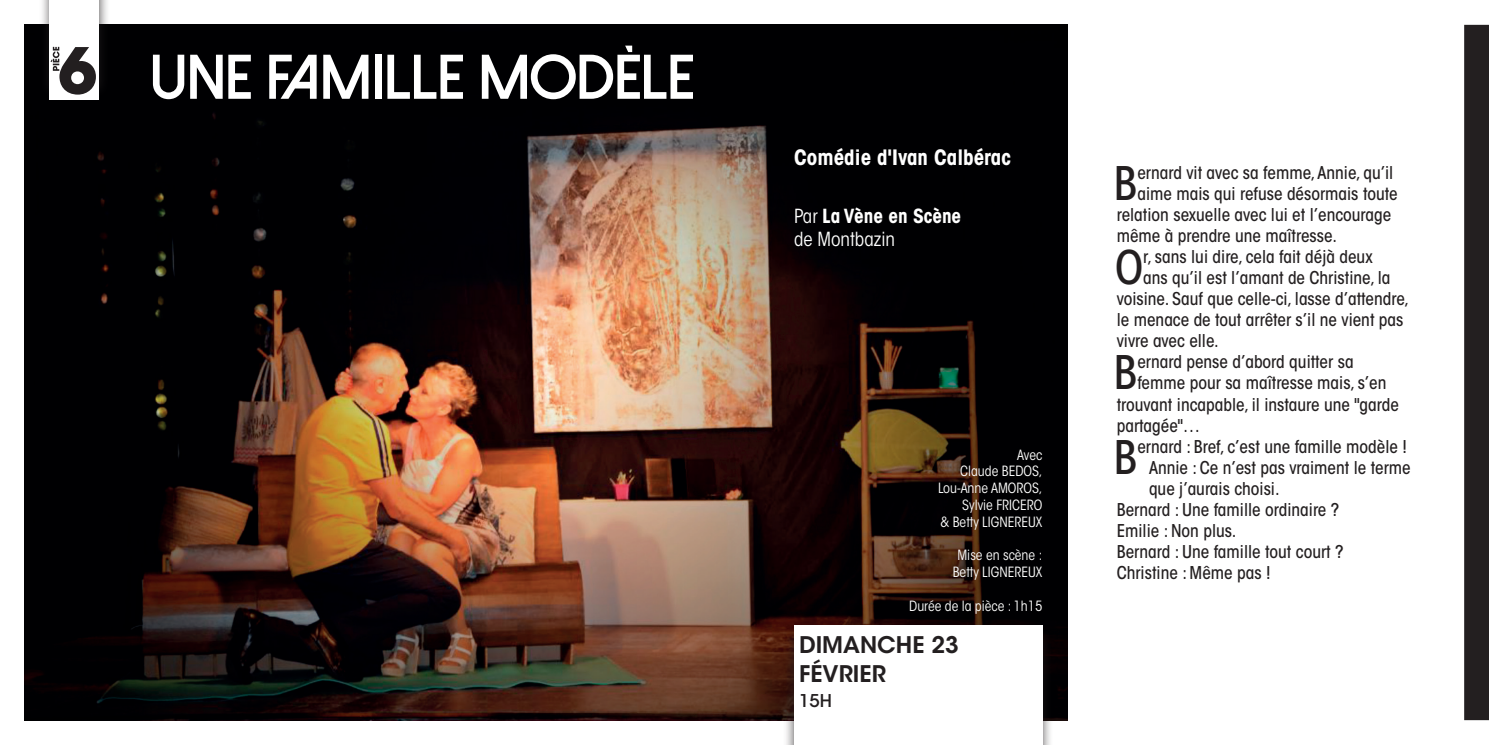
<style>
.page{position:relative;width:1489px;height:745px;background:#fff}
.page>*{position:absolute;margin:0;border:0;box-sizing:border-box;transform-origin:0 0}
.t1{font:800 63px "Dolce Vita";letter-spacing:-.02em;color:#fff}
.t2{font:500 condensed 45.85px "ITC Avant Garde Std";color:#231f20}
.t3{font:600 22.75px/29.4px "ITC Avant Garde Std";color:#231f20}
.t4{font:700 condensed 21px "ITC Avant Garde Std";color:#fff}
.t5{font:condensed 19.25px/23.1px "ITC Avant Garde Std";color:#fff}
.t6{font:500 condensed 17.5px "ITC Avant Garde Std";color:#231f20}
.t7{font:500 17.5px "ITC Avant Garde Std";color:#231f20}
.t8{font:condensed 14px/16.8px "ITC Avant Garde Std";color:#fff;text-align:right}
.s1{font-weight:700}
</style>
<div class="page">
<img style="left:25px;top:25px;width:1042px;height:694px">
<div style="left:39px;top:0;width:71px;height:100px;background:#231f20;opacity:.75"></div>
<div style="left:50px;top:0;width:49px;height:99px;background:#fff"></div>
<div style="left:783px;top:624px;width:269px;height:120px;background:#231f20;opacity:.75"></div>
<div style="left:794px;top:625px;width:248px;height:119px;background:#fff"></div>
<svg style="left:1464px;top:25px;width:24px;height:694px;background:#292526"></svg>
<svg style="left:51px;top:47px;width:45px;height:48px"></svg>
<h1 class="t1" style="left:149px;top:45px;width:547px">UNE FAMILLE MODÈLE</h1>
<p class="t4" style="left:794px;top:143px;width:218px">Comédie d'Ivan Calbérac</p>
<p class="t5" style="left:794px;top:204px;width:169px">Par <span class="s1">La Vène en Scène </span>de Montbazin</p>
<p class="t8" style="left:938px;top:446px;width:106px">Avec<br>Claude BEDOS,<br>Lou-Anne AMOROS,<br>Sylvie FRICERO<br>&amp; Betty LIGNEREUX</p>
<p class="t8" style="left:952px;top:546px;width:91px;text-align:center">Mise en scène :<br>Betty LIGNEREUX</p>
<p class="t8" style="left:909px;top:597px;width:135px">Durée de la pièce : 1h15</p>
<h3 class="t3" style="left:799px;top:629px;width:161px">DIMANCHE 23<br>FÉVRIER</h3>
<p class="t7" style="left:799px;top:688px;width:34px">15h</p>
<h2 class="t2" style="left:1113px;top:155px;width:25px">B</h2>
<p class="t6" style="left:1137px;top:162px;width:257px">ernard vit avec sa femme, Annie, qu’il</p>
<p class="t6" style="left:1137px;top:183px;width:262px">aime mais qui refuse désormais toute</p>
<p class="t6" style="left:1116px;top:204px;width:276px">relation sexuelle avec lui et l’encourage</p>
<p class="t6" style="left:1116px;top:225px;width:222px">même à prendre une maîtresse.</p>
<h2 class="t2" style="left:1114px;top:239px;width:30px">O</h2>
<p class="t6" style="left:1143px;top:246px;width:231px">r, sans lui dire, cela fait déjà deux</p>
<p class="t6" style="left:1143px;top:267px;width:249px">ans qu’il est l’amant de Christine, la</p>
<p class="t6" style="left:1116px;top:288px;width:294px">voisine. Sauf que celle-ci, lasse d’attendre,</p>
<p class="t6" style="left:1116px;top:309px;width:288px">le menace de tout arrêter s’il ne vient pas</p>
<p class="t6" style="left:1116px;top:330px;width:104px">vivre avec elle.</p>
<h2 class="t2" style="left:1113px;top:344px;width:25px">B</h2>
<p class="t6" style="left:1137px;top:351px;width:218px">ernard pense d’abord quitter sa</p>
<p class="t6" style="left:1137px;top:372px;width:250px">femme pour sa maîtresse mais, s’en</p>
<p class="t6" style="left:1116px;top:393px;width:283px">trouvant incapable, il instaure une "garde</p>
<p class="t6" style="left:1116px;top:414px;width:85px">partagée"…</p>
<h2 class="t2" style="left:1113px;top:428px;width:25px">B</h2>
<p class="t6" style="left:1137px;top:435px;width:271px">ernard : Bref, c’est une famille modèle !</p>
<p class="t6" style="left:1148px;top:456px;width:263px">Annie : Ce n’est pas vraiment le terme</p>
<p class="t6" style="left:1148px;top:477px;width:132px">que j’aurais choisi.</p>
<p class="t6" style="left:1116px;top:498px;width:224px">Bernard : Une famille ordinaire ?</p>
<p class="t6" style="left:1116px;top:519px;width:121px">Emilie : Non plus.</p>
<p class="t6" style="left:1116px;top:540px;width:228px">Bernard : Une famille tout court ?</p>
<p class="t6" style="left:1116px;top:561px;width:155px">Christine : Même pas !</p>
</div>
